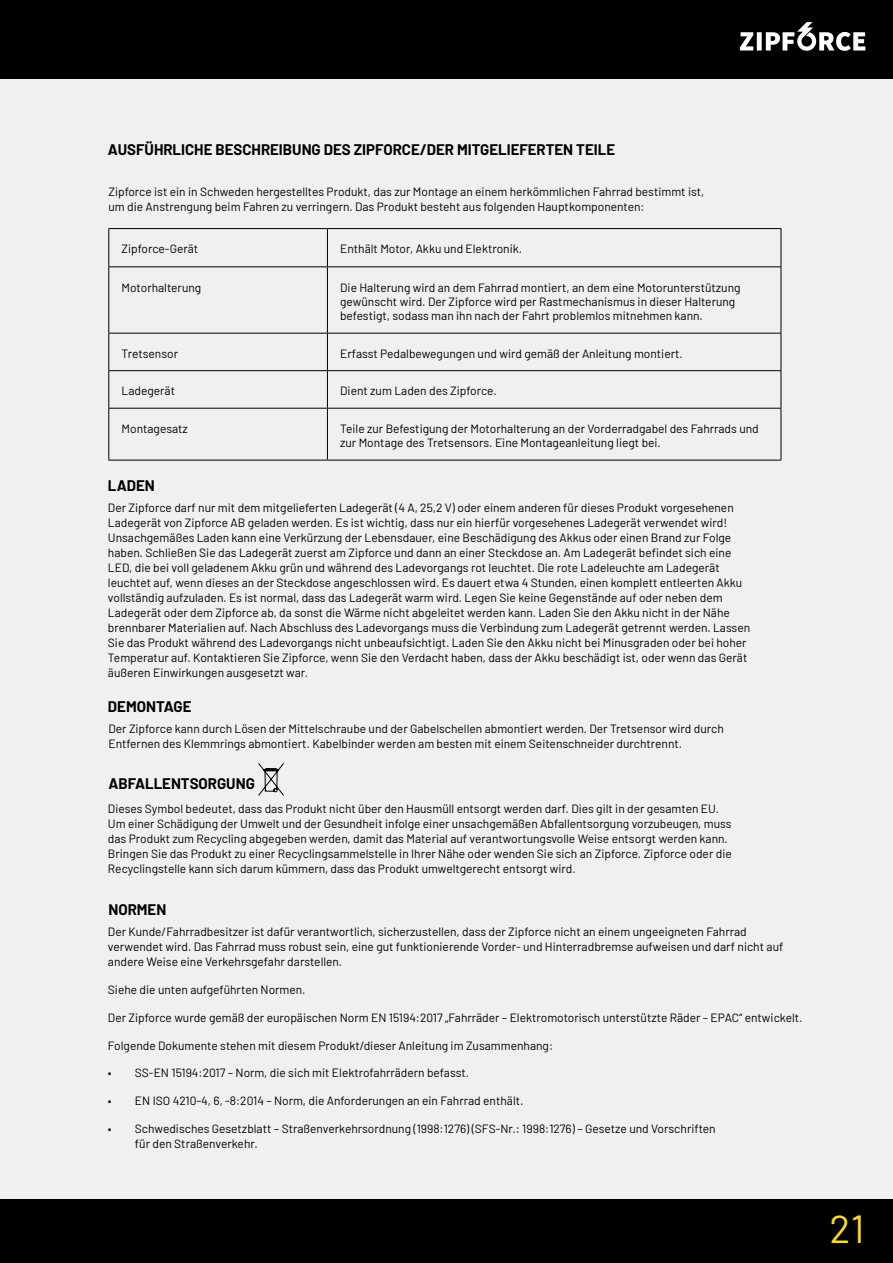
<style>
.page{position:relative;width:893px;height:1263px;background:#f0f0f0}
.page>*{position:absolute;margin:0;border:0;box-sizing:border-box;transform-origin:0 0}
.t1{font:39.15px "Barlow";color:#fcda1d}
.Små_rubriker{font:700 15px "Barlow";color:#000}
.t2{font:12px/15px "Barlow";color:#000}
</style>
<div class="page">
<div style="left:0;top:0;width:893px;height:78px;background:#000"></div>
<div style="left:0;top:1199px;width:893px;height:64px;background:#000"></div>
<svg style="left:740px;top:22px;width:125px;height:29px"></svg>
<hr style="left:327px;top:229px;width:1px;height:37px;background:#000">
<hr style="left:327px;top:267px;width:1px;height:66px;background:#000">
<hr style="left:327px;top:333px;width:1px;height:37px;background:#000">
<hr style="left:327px;top:371px;width:1px;height:37px;background:#000">
<hr style="left:327px;top:409px;width:1px;height:51px;background:#000">
<hr style="left:108px;top:228px;width:219px;height:1px;background:#000">
<hr style="left:108px;top:229px;width:1px;height:37px;background:#000">
<hr style="left:327px;top:228px;width:454px;height:1px;background:#000">
<hr style="left:781px;top:229px;width:1px;height:37px;background:#000">
<hr style="left:108px;top:371px;width:1px;height:37px;background:#000">
<hr style="left:781px;top:371px;width:1px;height:37px;background:#000">
<hr style="left:108px;top:408px;width:219px;height:1px;background:#000">
<hr style="left:108px;top:409px;width:1px;height:51px;background:#000">
<hr style="left:327px;top:408px;width:454px;height:1px;background:#000">
<hr style="left:781px;top:409px;width:1px;height:51px;background:#000">
<hr style="left:108px;top:460px;width:219px;height:1px;background:#000">
<hr style="left:327px;top:460px;width:454px;height:1px;background:#000">
<hr style="left:108px;top:333px;width:1px;height:37px;background:#000">
<hr style="left:781px;top:333px;width:1px;height:37px;background:#000">
<hr style="left:108px;top:370px;width:219px;height:1px;background:#000">
<hr style="left:327px;top:370px;width:454px;height:1px;background:#000">
<hr style="left:108px;top:266px;width:219px;height:1px;background:#000">
<hr style="left:108px;top:267px;width:1px;height:66px;background:#000">
<hr style="left:327px;top:266px;width:454px;height:1px;background:#000">
<hr style="left:781px;top:267px;width:1px;height:66px;background:#000">
<hr style="left:108px;top:333px;width:219px;height:1px;background:#000">
<hr style="left:327px;top:333px;width:454px;height:1px;background:#000">
<svg style="left:258px;top:763px;width:26px;height:33px"></svg>
<p class="Små_rubriker" style="left:108px;top:139px;width:509px">AUSFÜHRLICHE BESCHREIBUNG DES ZIPFORCE/DER MITGELIEFERTEN TEILE</p>
<p class="t2" style="left:108px;top:183px;width:597px">Zipforce ist ein in Schweden hergestelltes Produkt, das zur Montage an einem herkömmlichen Fahrrad bestimmt ist, um die Anstrengung beim Fahren zu verringern. Das Produkt besteht aus folgenden Hauptkomponenten:</p>
<p class="t2" style="left:122px;top:241px;width:78px">Zipforce-Gerät</p>
<p class="t2" style="left:340px;top:241px;width:183px">Enthält Motor, Akku und Elektronik.</p>
<p class="t2" style="left:122px;top:279px;width:81px">Motorhalterung</p>
<p class="t2" style="left:340px;top:279px;width:402px;line-height:14.4px">Die Halterung wird an dem Fahrrad montiert, an dem eine Motorunterstützung gewünscht wird. Der Zipforce wird per Rastmechanismus in dieser Halterung befestigt, sodass man ihn nach der Fahrt problemlos mitnehmen kann.</p>
<p class="t2" style="left:122px;top:345px;width:58px">Tretsensor</p>
<p class="t2" style="left:340px;top:345px;width:344px">Erfasst Pedalbewegungen und wird gemäß der Anleitung montiert.</p>
<p class="t2" style="left:122px;top:383px;width:55px">Ladegerät</p>
<p class="t2" style="left:340px;top:383px;width:158px">Dient zum Laden des Zipforce.</p>
<p class="t2" style="left:122px;top:420px;width:68px">Montagesatz</p>
<p class="t2" style="left:340px;top:420px;width:420px;line-height:14.4px">Teile zur Befestigung der Motorhalterung an der Vorderradgabel des Fahrrads und zur Montage des Tretsensors. Eine Montageanleitung liegt bei.</p>
<p class="Små_rubriker" style="left:108px;top:474px;width:48px">LADEN</p>
<p class="t2" style="left:108px;top:499px;width:644px">Der Zipforce darf nur mit dem mitgelieferten Ladegerät (4 A, 25,2 V) oder einem anderen für dieses Produkt vorgesehenen Ladegerät von Zipforce AB geladen werden. Es ist wichtig, dass nur ein hierfür vorgesehenes Ladegerät verwendet wird!<br>Unsachgemäßes Laden kann eine Verkürzung der Lebensdauer, eine Beschädigung des Akkus oder einen Brand zur Folge haben. Schließen Sie das Ladegerät zuerst am Zipforce und dann an einer Steckdose an. Am Ladegerät befindet sich eine LED, die bei voll geladenem Akku grün und während des Ladevorgangs rot leuchtet. Die rote Ladeleuchte am Ladegerät leuchtet auf, wenn dieses an der Steckdose angeschlossen wird. Es dauert etwa 4 Stunden, einen komplett entleerten Akku vollständig aufzuladen. Es ist normal, dass das Ladegerät warm wird. Legen Sie keine Gegenstände auf oder neben dem Ladegerät oder dem Zipforce ab, da sonst die Wärme nicht abgeleitet werden kann. Laden Sie den Akku nicht in der Nähe brennbarer Materialien auf. Nach Abschluss des Ladevorgangs muss die Verbindung zum Ladegerät getrennt werden. Lassen Sie das Produkt während des Ladevorgangs nicht unbeaufsichtigt. Laden Sie den Akku nicht bei Minusgraden oder bei hoher Temperatur auf. Kontaktieren Sie Zipforce, wenn Sie den Verdacht haben, dass der Akku beschädigt ist, oder wenn das Gerät äußeren Einwirkungen ausgesetzt war.</p>
<p class="Små_rubriker" style="left:108px;top:695px;width:85px">DEMONTAGE</p>
<p class="t2" style="left:108px;top:720px;width:617px">Der Zipforce kann durch Lösen der Mittelschraube und der Gabelschellen abmontiert werden. Der Tretsensor wird durch<br>Entfernen des Klemmrings abmontiert. Kabelbinder werden am besten mit einem Seitenschneider durchtrennt.</p>
<p class="Små_rubriker" style="left:108px;top:772px;width:148px">ABFALLENTSORGUNG</p>
<p class="t2" style="left:108px;top:800px;width:625px">Dieses Symbol bedeutet, dass das Produkt nicht über den Hausmüll entsorgt werden darf. Dies gilt in der gesamten EU.<br>Um einer Schädigung der Umwelt und der Gesundheit infolge einer unsachgemäßen Abfallentsorgung vorzubeugen, muss das Produkt zum Recycling abgegeben werden, damit das Material auf verantwortungsvolle Weise entsorgt werden kann.<br>Bringen Sie das Produkt zu einer Recyclingsammelstelle in Ihrer Nähe oder wenden Sie sich an Zipforce. Zipforce oder die Recyclingstelle kann sich darum kümmern, dass das Produkt umweltgerecht entsorgt wird.</p>
<p class="Små_rubriker" style="left:108px;top:898px;width:59px">NORMEN</p>
<p class="t2" style="left:108px;top:924px;width:677px">Der Kunde/Fahrradbesitzer ist dafür verantwortlich, sicherzustellen, dass der Zipforce nicht an einem ungeeigneten Fahrrad verwendet wird. Das Fahrrad muss robust sein, eine gut funktionierende Vorder- und Hinterradbremse aufweisen und darf nicht auf andere Weise eine Verkehrsgefahr darstellen.</p>
<p class="t2" style="left:108px;top:981px;width:199px">Siehe die unten aufgeführten Normen.</p>
<p class="t2" style="left:108px;top:1009px;width:696px">Der Zipforce wurde gemäß der europäischen Norm EN 15194:2017 „Fahrräder – Elektromotorisch unterstützte Räder – EPAC“ entwickelt.</p>
<p class="t2" style="left:108px;top:1037px;width:447px">Folgende Dokumente stehen mit diesem Produkt/dieser Anleitung im Zusammenhang:</p>
<p class="t2" style="left:108px;top:1065px;width:363px">• SS-EN 15194:2017 – Norm, die sich mit Elektrofahrrädern befasst.</p>
<p class="t2" style="left:108px;top:1092px;width:417px">• EN ISO 4210-4, 6, -8:2014 – Norm, die Anforderungen an ein Fahrrad enthält.</p>
<p class="t2" style="left:135px;top:1120px;width:582px;text-indent:-27px">• Schwedisches Gesetzblatt – Straßenverkehrsordnung (1998:1276) (SFS-Nr.: 1998:1276) – Gesetze und Vorschriften für den Straßenverkehr.</p>
<h1 class="t1" style="left:829px;top:1201px;width:37px">21</h1>
</div>
